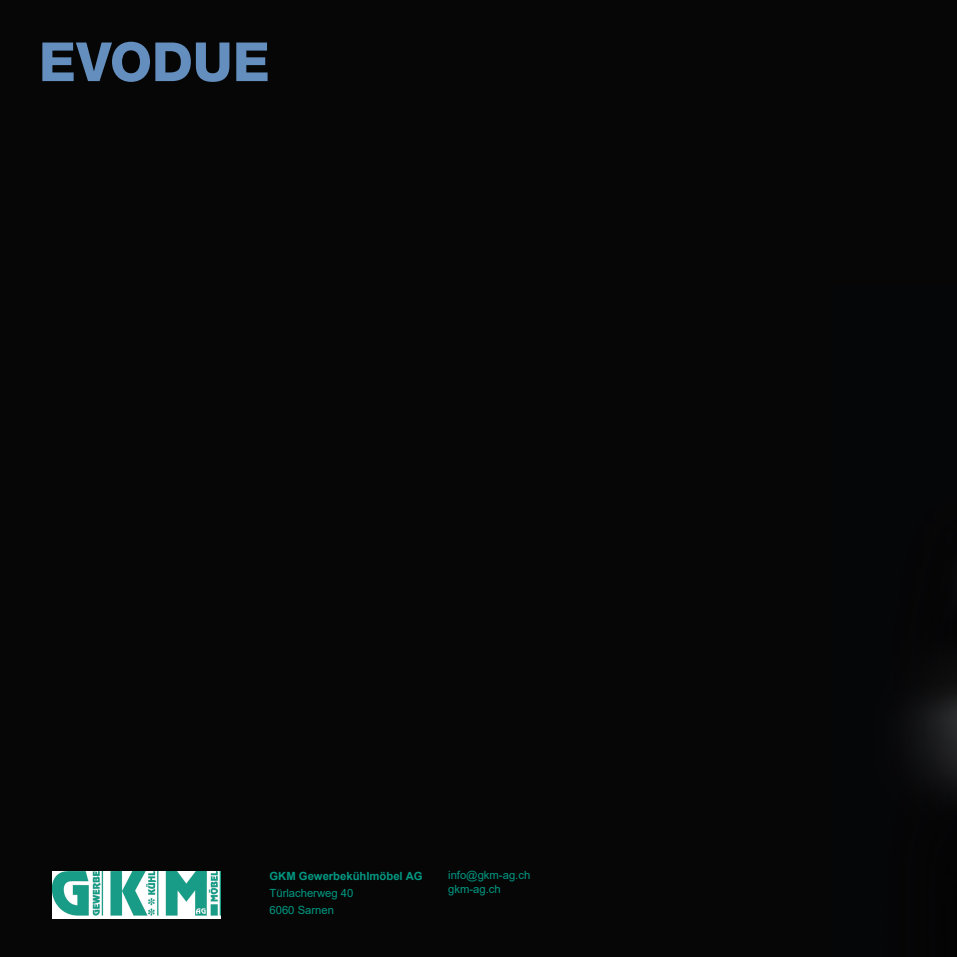
<style>
.page{position:relative;width:957px;height:957px;background:#060607}
.page>*{position:absolute;margin:0;border:0;box-sizing:border-box;transform-origin:0 0}
.t1{font:800 54px "Helvetica Neue";color:#648ebd}
.t2{font:11.25px/16.8px "Arial";color:#009982}
.t3{font:700 11.25px "Arial";color:#009982}
</style>
<div class="page">
<img style="left:911px;top:685px;width:46px;height:106px">
<img style="left:52px;top:871px;width:169px;height:48px">
<h1 class="t1" style="left:39px;top:30px;width:232px">EVODUE</h1>
<p class="t3" style="left:269px;top:868px;width:155px">GKM Gewerbekühlmöbel AG</p>
<p class="t2" style="left:269px;top:884px;width:85px">Türlacherweg 40<br>6060 Sarnen</p>
<p class="t2" style="left:448px;top:868px;width:84px;line-height:13.5px">info@gkm-ag.ch gkm-ag.ch</p>
</div>
